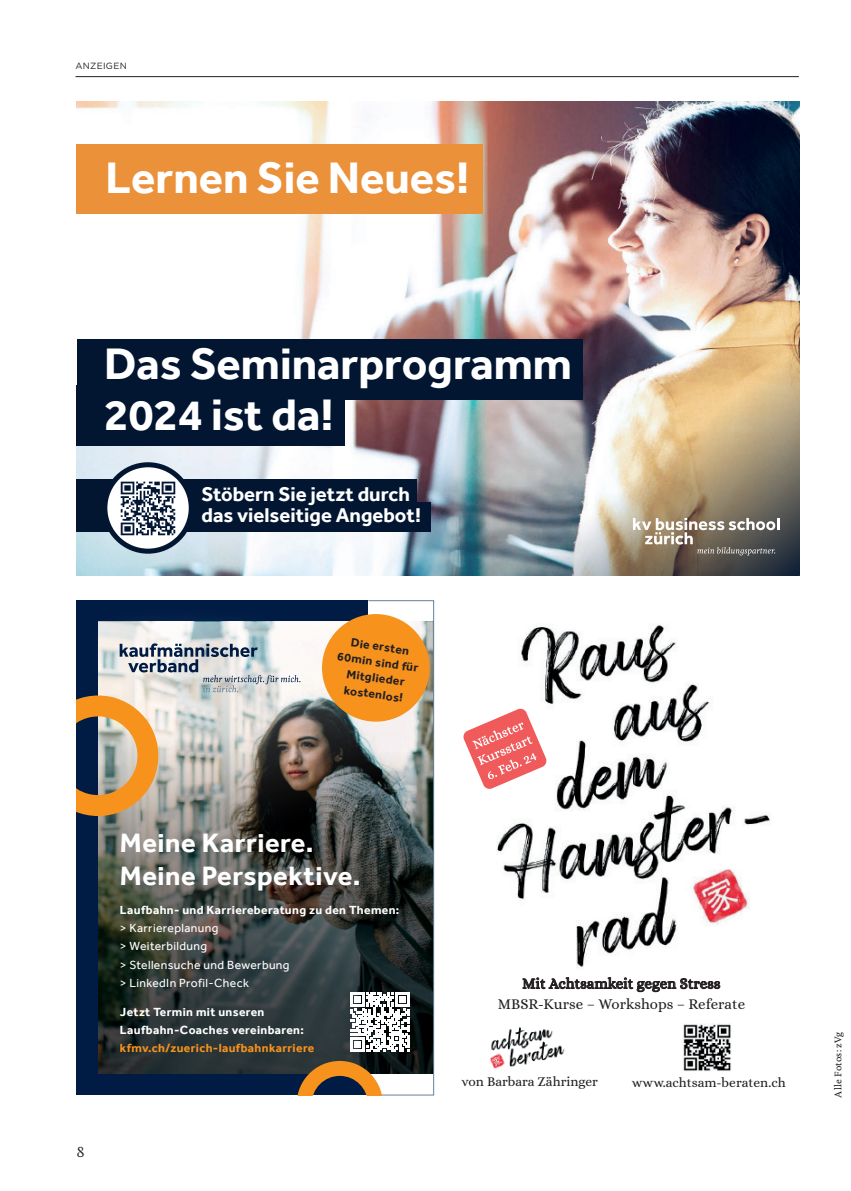
<style>
.page{position:relative;width:851px;height:1191px;background:#fff}
.page>*{position:absolute;margin:0;border:0;box-sizing:border-box;transform-origin:0 0}
.t1{font:700 45.3px/51px "Effra";color:#fff}
.t2{font:700 27.3px/33.5px "Effra";letter-spacing:.02em;color:#fff}
.t3{font:700 20.4px/21.6px "Effra";color:#fff}
.t4{font:15px/20.7px "Alice";color:#231f20;text-align:center}
.t5{font:13.5px "Alice";color:#231f20}
.t6{font:500 13.5px "Feijoa";color:#231f20}
.t7{font:700 12.15px/18.1px "Effra";letter-spacing:.03em;color:#fff}
.t8{font:12.15px/18.1px "Effra";letter-spacing:.03em;color:#fff}
.t9{font:700 12.15px/15.9px "Effra";color:#231f20;text-align:center}
.t10{font:700 12.15px "Effra";letter-spacing:.03em;color:#f7931d}
.t11{font:500 9px "Feijoa";letter-spacing:.02em;color:#231f20}
.t12{font:9px "Gotham";letter-spacing:.03em;color:#231f20}
</style>
<div class="page">
<hr style="left:75px;top:76px;width:723px;height:1px;background:#231f20">
<img style="left:77px;top:101px;width:722px;height:474px">
<img style="left:493px;top:339px;width:306px;height:236px">
<svg style="left:633px;top:518px;width:146px;height:37px;background:#8f8679"></svg>
<div style="left:77px;top:144px;width:406px;height:70px;background:#ea913a"></div>
<div style="left:77px;top:479px;width:340px;height:31px;background:#021632"></div>
<div style="left:77px;top:502px;width:353px;height:30px;background:#021632"></div>
<svg style="left:105px;top:465px;width:86px;height:86px;fill:#fff"></svg>
<div style="left:102px;top:462px;width:92px;height:91px;border:5px solid #021632;border-radius:50%"></div>
<img style="left:120px;top:480px;width:56px;height:56px">
<div style="left:77px;top:339px;width:505px;height:61px;background:#021632"></div>
<div style="left:77px;top:385px;width:268px;height:61px;background:#021632"></div>
<img style="left:77px;top:600px;width:357px;height:495px">
<img style="left:682px;top:1023px;width:49px;height:48px">
<img style="left:497px;top:625px;width:273px;height:343px">
<img style="left:490px;top:1027px;width:75px;height:42px">
<svg style="left:463px;top:708px;width:84px;height:81px"></svg>
<p class="t12" style="left:75px;top:60px;width:53px">ANZEIGEN</p>
<h1 class="t1" style="left:105px;top:151px;width:365px">Lernen Sie Neues!</h1>
<h1 class="t1" style="left:104px;top:338px;width:469px">Das Seminarprogramm<br>2024 ist da!</h1>
<h3 class="t3" style="left:201px;top:482px;width:221px">Stöbern Sie jetzt durch das vielseitige Angebot!</h3>
<p class="t9" style="left:340px;top:632px;width:83px;rotate:8deg">Die ersten<br>60min sind für<br>Mitglieder kostenlos!</p>
<h2 class="t2" style="left:120px;top:825px;width:242px">Meine Karriere.<br>Meine Perspektive.</h2>
<p class="t7" style="left:120px;top:900px;width:281px">Laufbahn- und Karriereberatung zu den Themen:</p>
<p class="t8" style="left:120px;top:919px;width:171px">&gt; Karriereplanung<br>&gt; Weiterbildung<br>&gt; Stellensuche und Bewerbung &gt; LinkedIn Profil-Check</p>
<p class="t7" style="left:120px;top:1002px;width:185px">Jetzt Termin mit unseren<br>Laufbahn-Coaches vereinbaren:</p>
<p class="t10" style="left:120px;top:1041px;width:196px">kfmv.ch/zuerich-laufbahnkarriere</p>
<p class="t6" style="left:77px;top:1143px;width:10px">8</p>
<p class="t4" style="left:498px;top:974px;width:249px">Mit Achtsamkeit gegen Stress<br>MBSR-Kurse – Workshops – Referate</p>
<p class="t5" style="left:461px;top:1075px;width:138px">von Barbara Zähringer</p>
<p class="t5" style="left:631px;top:1075px;width:155px">www.achtsam-beraten.ch</p>
<p class="t11" style="left:832px;top:1098px;width:67px;rotate:-90deg">Alle Fotos: zVg</p>
</div>
